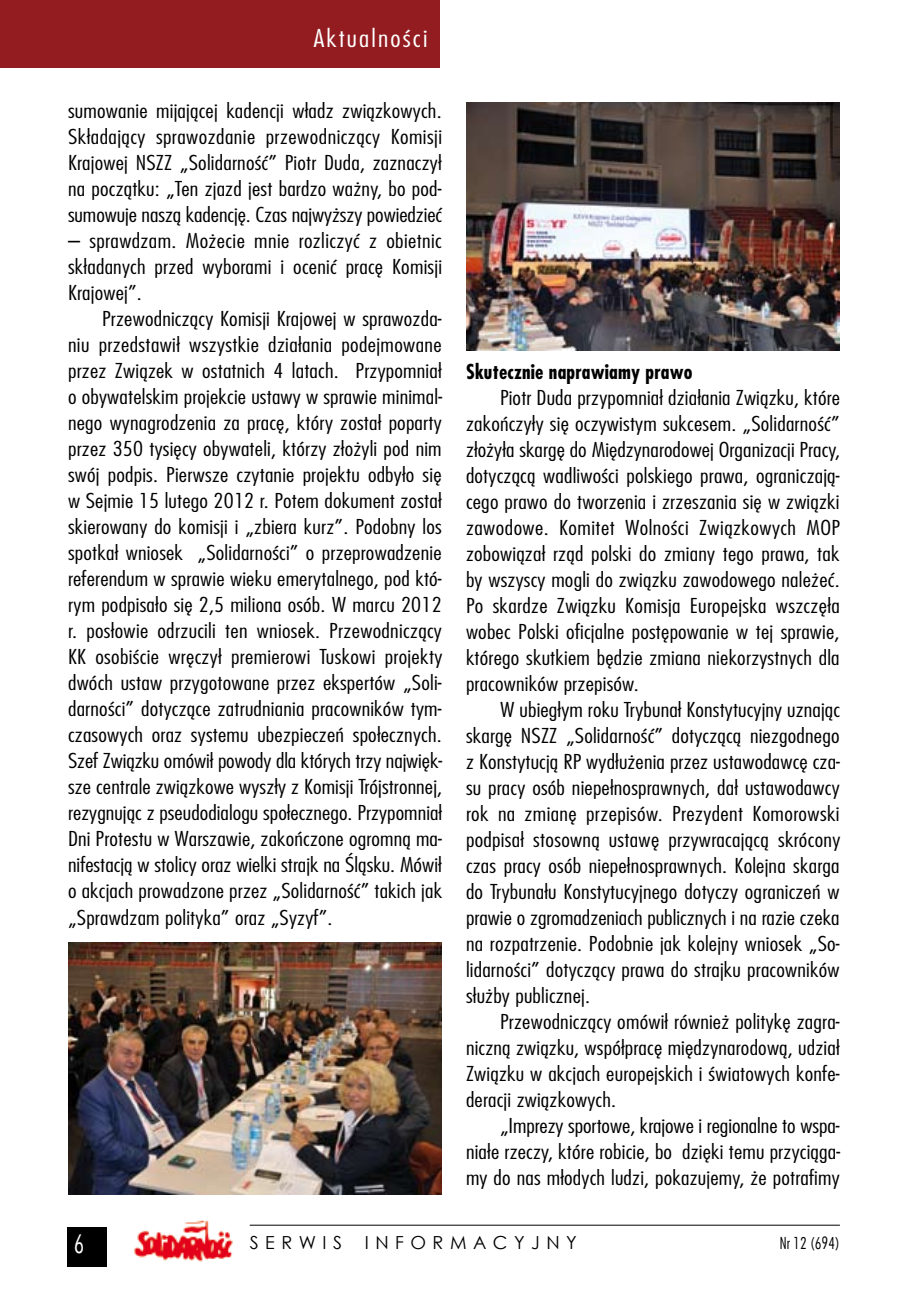
<style>
.page{position:relative;width:908px;height:1304px;background:#fff}
.page>*{position:absolute;margin:0;border:0;box-sizing:border-box;transform-origin:0 0}
.t1{font:28px "Futura Condensed Light Pl";color:#fff}
.t2{font:300 24px "Fujiyama";letter-spacing:.075em;color:#fff;scale:1.2 1}
.t3{font:300 20px/26px "Fujiyama";letter-spacing:.01em;color:#000;text-align:justify;scale:1.2 1}
.t4{font:700 20px "Fujiyama";letter-spacing:.01em;color:#000}
.t5{font:18px "Century Gothic";letter-spacing:.36em;color:#000}
.t6{font:18px "Futura Condensed Light Pl";color:#000}
</style>
<div class="page">
<hr style="left:250px;top:1225px;width:589px;height:1px;background:#000">
<div style="left:67px;top:1227px;width:40px;height:40px;background:#000"></div>
<img style="left:134px;top:1220px;width:99px;height:42px">
<div style="left:0;top:0;width:439px;height:67px;background:#931c20"></div>
<img style="left:68px;top:942px;width:374px;height:252px">
<img style="left:466px;top:102px;width:373px;height:248px">
<p class="t2" style="left:313px;top:22px;width:96px">Aktualności</p>
<p class="t3" style="left:68px;top:97px;width:313px">sumowanie mijającej kadencji władz związkowych.<br>Składający sprawozdanie przewodniczący Komisji Krajowej NSZZ „Solidarność” Piotr Duda, zaznaczył na początku: „Ten zjazd jest bardzo ważny, bo pod&shy;sumowuje naszą kadencję. Czas najwyższy powiedzieć</p>
<p class="t3" style="left:68px;top:227px;width:313px">– sprawdzam. Możecie mnie rozliczyć z obietnic składanych przed wyborami i ocenić pracę Komisji Krajowej”.</p>
<p class="t3" style="left:68px;top:305px;width:313px;text-indent:34px">Przewodniczący Komisji Krajowej w sprawozda&shy;niu przedstawił wszystkie działania podejmowane przez Związek w ostatnich 4 latach. Przypomniał o obywatelskim projekcie ustawy w sprawie minimal&shy;nego wynagrodzenia za pracę, który został poparty przez 350 tysięcy obywateli, którzy złożyli pod nim swój podpis. Pierwsze czytanie projektu odbyło się w Sejmie 15 lutego 2012 r. Potem dokument został skierowany do komisji i „zbiera kurz”. Podobny los spotkał wniosek „Solidarności” o przeprowadzenie referendum w sprawie wieku emerytalnego, pod któ&shy;rym podpisało się 2,5 miliona osób. W marcu 2012 r. posłowie odrzucili ten wniosek. Przewodniczący KK osobiście wręczył premierowi Tuskowi projekty dwóch ustaw przygotowane przez ekspertów „Soli&shy;darności” dotyczące zatrudniania pracowników tym&shy;czasowych oraz systemu ubezpieczeń społecznych.<br>Szef Związku omówił powody dla których trzy najwięk&shy;sze centrale związkowe wyszły z Komisji Trójstronnej, rezygnując z pseudodialogu społecznego. Przypomniał Dni Protestu w Warszawie, zakończone ogromną ma&shy;nifestacją w stolicy oraz wielki strajk na Śląsku. Mówił o akcjach prowadzone przez „Solidarność” takich jak „Sprawdzam polityka” oraz „Syzyf”.</p>
<p class="t4" style="left:466px;top:358px;width:228px">Skutecznie naprawiamy prawo</p>
<p class="t3" style="left:466px;top:384px;width:313px;text-indent:34px">Piotr Duda przypomniał działania Związku, które zakończyły się oczywistym sukcesem. „Solidarność” złożyła skargę do Międzynarodowej Organizacji Pracy, dotyczącą wadliwości polskiego prawa, ograniczają&shy;cego prawo do tworzenia i zrzeszania się w związki zawodowe. Komitet Wolności Związkowych MOP zobowiązał rząd polski do zmiany tego prawa, tak by wszyscy mogli do związku zawodowego należeć.<br>Po skardze Związku Komisja Europejska wszczęła wobec Polski oficjalne postępowanie w tej sprawie, którego skutkiem będzie zmiana niekorzystnych dla pracowników przepisów.</p>
<p class="t3" style="left:466px;top:696px;width:313px;text-indent:34px">W ubiegłym roku Trybunał Konstytucyjny uznając skargę NSZZ „Solidarność” dotyczącą niezgodnego z Konstytucją RP wydłużenia przez ustawodawcę cza&shy;su pracy osób niepełnosprawnych, dał ustawodawcy rok na zmianę przepisów. Prezydent Komorowski podpisał stosowną ustawę przywracającą skrócony czas pracy osób niepełnosprawnych. Kolejna skarga do Trybunału Konstytucyjnego dotyczy ograniczeń w prawie o zgromadzeniach publicznych i na razie czeka na rozpatrzenie. Podobnie jak kolejny wniosek „So&shy;lidarności” dotyczący prawa do strajku pracowników służby publicznej.</p>
<p class="t3" style="left:466px;top:1008px;width:313px;text-indent:34px">Przewodniczący omówił również politykę zagra&shy;niczną związku, współpracę międzynarodową, udział Związku w akcjach europejskich i światowych konfe&shy;deracji związkowych.</p>
<p class="t3" style="left:466px;top:1112px;width:313px;text-indent:34px">„Imprezy sportowe, krajowe i regionalne to wspa&shy;niałe rzeczy, które robicie, bo dzięki temu przyciąga&shy;my do nas młodych ludzi, pokazujemy, że potrafimy</p>
<h1 class="t1" style="left:74px;top:1229px;width:12px">6</h1>
<p class="t5" style="left:250px;top:1230px;width:94px">SERWIS</p>
<p class="t5" style="left:364px;top:1230px;width:213px">INFORMACYJNY</p>
<p class="t6" style="left:779px;top:1233px;width:62px">Nr 12 (694)</p>
</div>
